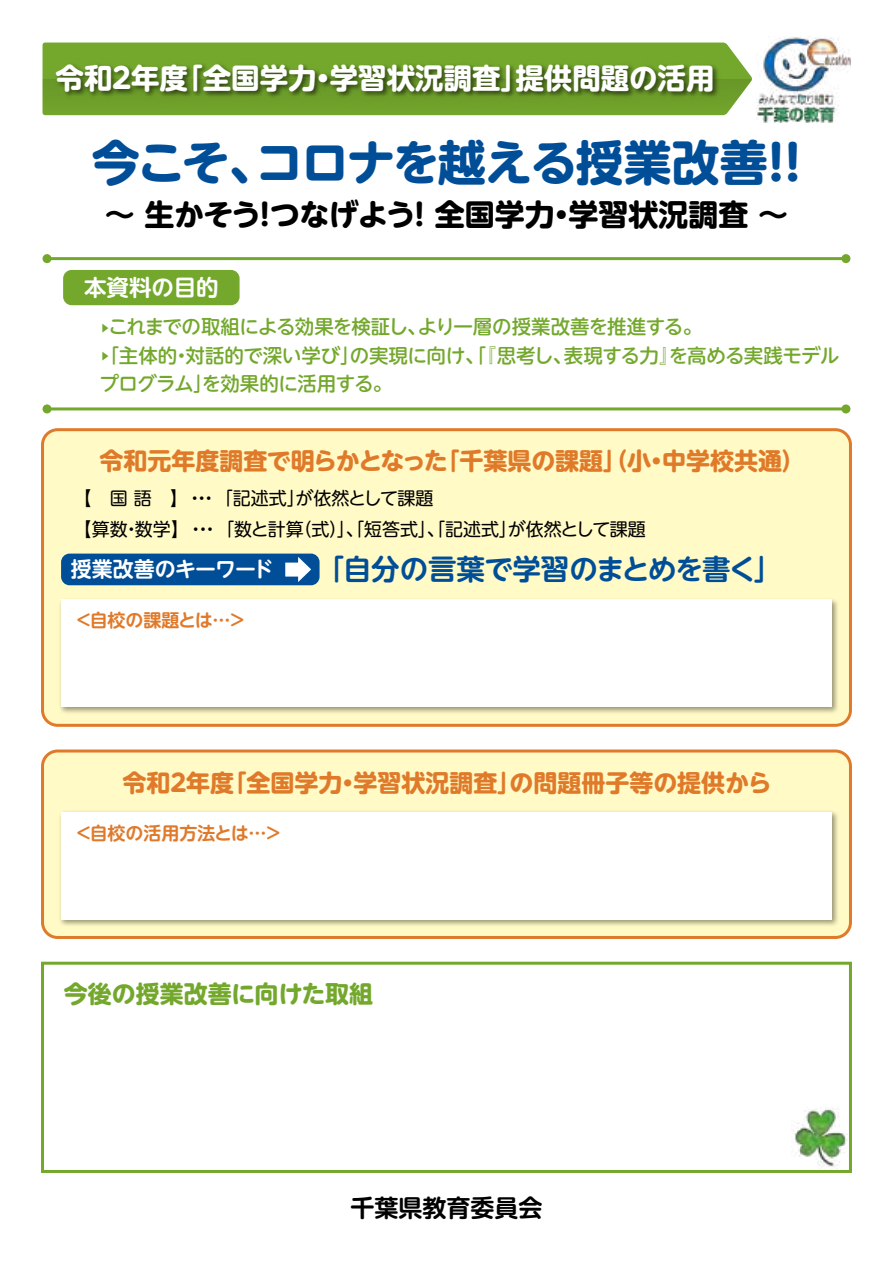
<style>
.page{position:relative;width:893px;height:1263px;background:#fff}
.page>*{position:absolute;margin:0;border:0;box-sizing:border-box;transform-origin:0 0}
.t1{font:700 48px "UD Shin M Go Pr 6 N";letter-spacing:-.045em;color:#004e98}
.t2{font:700 30px "UD Shin M Go Pr 6 N";color:#000}
.t3{font:700 28.5px "UD Shin M Go Pr 6 N";color:#fff}
.t4{font:700 28.5px "UD Shin M Go Pr 6 N De";letter-spacing:-.02em;color:#004e98}
.t5{font:700 24px "UD Shin M Go Pr 6 N";color:#e07a2b}
.t6{font:700 24px "UD Shin M Go Pr 6 N";letter-spacing:-.005em;color:#74a82d}
.t7{font:700 24px "UD Shin M Go Pr 6 N De";color:#000}
.t8{font:700 22.5px "UD Shin M Go Pr 6 N De";letter-spacing:-.005em;color:#fff}
.t9{font:700 21px "UD Shin M Go Pr 6 N De";letter-spacing:-.025em;color:#fff}
.t10{font:500 19.5px "UD Shin M Go Pr 6 N";letter-spacing:-.025em;color:#74a82d}
.t11{font:18px/31.5px "UD Shin M Go Pr 6 N";color:#000}
.t12{font:700 18px "UD Shin M Go Pr 6 N De";letter-spacing:-.005em;color:#e07a2b}
.t13{font:500 9.75px "UD Shin M Go Pr 6 N";color:#74a82d}
</style>
<div class="page">
<div style="left:43px;top:430px;width:807px;height:295px;background:#fffac6;border-radius:15px"></div>
<div style="left:41px;top:428px;width:811px;height:299px;border:3px solid #e07a2b;border-radius:15px"></div>
<img style="left:60px;top:599px;width:778px;height:114px">
<div style="left:61px;top:600px;width:771px;height:107px;background:#fff"></div>
<div style="left:43px;top:751px;width:807px;height:186px;background:#fffac6;border-radius:15px"></div>
<div style="left:41px;top:749px;width:811px;height:190px;border:3px solid #e07a2b;border-radius:15px"></div>
<img style="left:60px;top:811px;width:778px;height:115px">
<div style="left:61px;top:812px;width:771px;height:107px;background:#fff"></div>
<div style="left:61px;top:554px;width:259px;height:31px;background:#004e98;border-radius:9px"></div>
<div style="left:43px;top:43px;width:709px;height:36px;background:#74a82d"></div>
<svg style="left:43px;top:79px;width:709px;height:36px;background:#7baa3b"></svg>
<img style="left:51px;top:59px;width:672px;height:49px">
<svg style="left:285px;top:557px;width:26px;height:25px"></svg>
<hr style="left:47px;top:257px;width:799px;height:3px;background:#74a82d">
<div style="left:43px;top:254px;width:9px;height:9px;background:#74a82d;border-radius:50%"></div>
<div style="left:841px;top:254px;width:9px;height:9px;background:#74a82d;border-radius:50%"></div>
<hr style="left:47px;top:407px;width:799px;height:3px;background:#74a82d">
<div style="left:43px;top:404px;width:9px;height:9px;background:#74a82d;border-radius:50%"></div>
<div style="left:841px;top:404px;width:9px;height:9px;background:#74a82d;border-radius:50%"></div>
<div style="left:63px;top:270px;width:177px;height:35px;background:#74a82d;border-radius:9px"></div>
<div style="left:41px;top:962px;width:811px;height:211px;border:3px solid #74a82d"></div>
<img style="left:756px;top:37px;width:94px;height:85px">
<img style="left:794px;top:1109px;width:53px;height:58px">
<h3 class="t3" style="left:56px;top:53px;width:660px">令和２年度「全国学力・学習状況調査」提供問題の活用</h3>
<h1 class="t1" style="left:92px;top:121px;width:726px">今こそ、コロナを越える授業改善！！</h1>
<h2 class="t2" style="left:105px;top:188px;width:685px">～ 生かそう！つなげよう！ 全国学力・学習状況調査 ～</h2>
<p class="t8" style="left:84px;top:268px;width:136px">本資料の目的</p>
<p class="t10" style="left:108px;top:310px;width:595px">これまでの取組による効果を検証し、より一層の授業改善を推進する。</p>
<p class="t13" style="left:97px;top:333px;width:11px;rotate:-90deg">▼</p>
<p class="t10" style="left:99px;top:339px;width:742px">「主体的・対話的で深い学び」の実現に向け、「『思考し、表現する力』を高める実践モデル</p>
<p class="t13" style="left:97px;top:361px;width:11px;rotate:-90deg">▼</p>
<p class="t10" style="left:99px;top:367px;width:294px">プログラム」を効果的に活用する。</p>
<p class="t5" style="left:99px;top:440px;width:707px">令和元年度調査で明らかとなった「千葉県の課題」（小・中学校共通）</p>
<p class="t11" style="left:74px;top:481px;width:574px">【　国 語　】・・・ 「記述式」が依然として課題<br>【算数・数学】・・・ 「数と計算（式）」、「短答式」、「記述式」が依然として課題</p>
<p class="t9" style="left:71px;top:551px;width:204px">授業改善のキーワード</p>
<h3 class="t4" style="left:315px;top:545px;width:469px">「自分の言葉で学習のまとめを書く」</h3>
<p class="t12" style="left:74px;top:605px;width:174px">＜自校の課題とは…＞</p>
<p class="t5" style="left:123px;top:762px;width:651px">令和２年度「全国学力・学習状況調査」の問題冊子等の提供から</p>
<p class="t12" style="left:74px;top:817px;width:210px">＜自校の活用方法とは…＞</p>
<p class="t6" style="left:64px;top:973px;width:311px">今後の授業改善に向けた取組</p>
<p class="t7" style="left:350px;top:1187px;width:193px">千葉県教育委員会</p>
</div>
